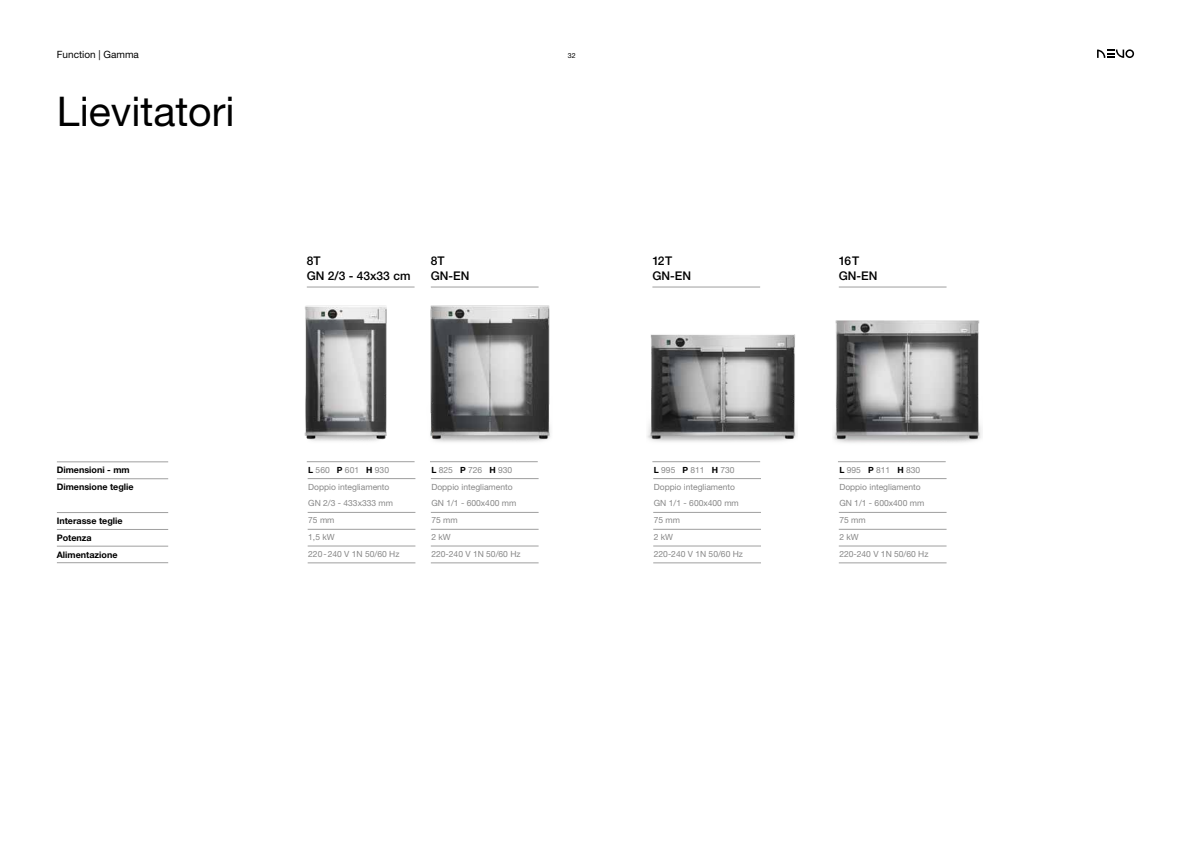
<style>
.page{position:relative;width:1191px;height:842px;background:#fff}
.page>*{position:absolute;margin:0;border:0;box-sizing:border-box;transform-origin:0 0}
.t1{font:41px "Helvetica Neue LT Std";color:#000}
.t2{font:500 12px/15px "Helvetica Neue LT Std";color:#000}
.t3{font:10px "Helvetica Neue LT Std";color:#000}
.t4{font:700 9px/16.9px "Helvetica Neue LT Std";color:#000}
.t5{font:8.5px/16.9px "Helvetica Neue LT Std";color:#878787}
.t6{font:7px "Helvetica Neue LT Std";color:#000}
.s1{font-weight:700;color:#000}
</style>
<div class="page">
<svg style="left:1097px;top:49px;width:37px;height:9px"></svg>
<hr style="left:307px;top:461px;width:107px;height:1px;background:#9f9f9f">
<hr style="left:308px;top:478px;width:107px;height:1px;background:#9f9f9f">
<hr style="left:308px;top:529px;width:107px;height:1px;background:#9f9f9f">
<hr style="left:308px;top:512px;width:107px;height:1px;background:#9f9f9f">
<hr style="left:430px;top:461px;width:108px;height:1px;background:#9f9f9f">
<hr style="left:431px;top:478px;width:107px;height:1px;background:#9f9f9f">
<hr style="left:431px;top:529px;width:107px;height:1px;background:#9f9f9f">
<hr style="left:431px;top:512px;width:107px;height:1px;background:#9f9f9f">
<hr style="left:308px;top:546px;width:107px;height:1px;background:#9f9f9f">
<hr style="left:431px;top:546px;width:107px;height:1px;background:#9f9f9f">
<hr style="left:652px;top:461px;width:108px;height:1px;background:#9f9f9f">
<hr style="left:838px;top:461px;width:107px;height:1px;background:#9f9f9f">
<hr style="left:653px;top:478px;width:108px;height:1px;background:#9f9f9f">
<hr style="left:838px;top:478px;width:108px;height:1px;background:#9f9f9f">
<hr style="left:653px;top:529px;width:108px;height:1px;background:#9f9f9f">
<hr style="left:653px;top:546px;width:108px;height:1px;background:#9f9f9f">
<hr style="left:838px;top:529px;width:108px;height:1px;background:#9f9f9f">
<hr style="left:838px;top:546px;width:108px;height:1px;background:#9f9f9f">
<hr style="left:653px;top:512px;width:108px;height:1px;background:#9f9f9f">
<hr style="left:838px;top:512px;width:108px;height:1px;background:#9f9f9f">
<hr style="left:308px;top:563px;width:107px;height:1px;background:#9f9f9f">
<hr style="left:653px;top:563px;width:108px;height:1px;background:#9f9f9f">
<hr style="left:431px;top:563px;width:107px;height:1px;background:#9f9f9f">
<hr style="left:838px;top:563px;width:108px;height:1px;background:#9f9f9f">
<hr style="left:57px;top:462px;width:111px;height:1px;background:#9f9f9f">
<hr style="left:57px;top:478px;width:111px;height:1px;background:#9f9f9f">
<hr style="left:57px;top:529px;width:111px;height:1px;background:#9f9f9f">
<hr style="left:57px;top:512px;width:111px;height:1px;background:#9f9f9f">
<hr style="left:307px;top:287px;width:107px;height:1px;background:#9f9f9f">
<hr style="left:57px;top:546px;width:111px;height:1px;background:#9f9f9f">
<hr style="left:431px;top:287px;width:107px;height:1px;background:#9f9f9f">
<hr style="left:652px;top:287px;width:108px;height:1px;background:#9f9f9f">
<hr style="left:838px;top:287px;width:108px;height:1px;background:#9f9f9f">
<hr style="left:57px;top:562px;width:111px;height:1px;background:#9f9f9f">
<img style="left:430px;top:305px;width:121px;height:137px">
<img style="left:304px;top:305px;width:83px;height:136px">
<img style="left:647px;top:334px;width:150px;height:108px">
<img style="left:833px;top:320px;width:149px;height:123px">
<p class="t3" style="left:57px;top:49px;width:84px">Function | Gamma</p>
<h1 class="t1" style="left:57px;top:86px;width:179px">Lievitatori</h1>
<p class="t4" style="left:57px;top:461px;width:78px">Dimensioni - mm<br>Dimensione teglie</p>
<p class="t4" style="left:57px;top:512px;width:67px">Interasse teglie<br>Potenza<br>Alimentazione</p>
<p class="t6" style="left:568px;top:51px;width:9px">32</p>
<h2 class="t2" style="left:307px;top:253px;width:105px">8T<br>GN 2/3 - 43x33 cm</h2>
<h2 class="t2" style="left:652px;top:253px;width:40px">12T<br>GN-EN</h2>
<h2 class="t2" style="left:431px;top:253px;width:40px">8T<br>GN-EN</h2>
<h2 class="t2" style="left:838px;top:253px;width:40px">16T<br>GN-EN</h2>
<p class="t5" style="left:431px;top:461px;width:91px"><span class="s1">L</span> 825 <span class="s1">P</span> 726 <span class="s1">H</span> 930<br>Doppio integliamento<br>GN 1/1 - 600x400 mm<br>75 mm<br>2 kW<br>220-240 V 1N 50/60 Hz</p>
<p class="t5" style="left:839px;top:461px;width:91px"><span class="s1">L</span> 995 <span class="s1">P</span> 811 <span class="s1">H</span> 830<br>Doppio integliamento<br>GN 1/1 - 600x400 mm<br>75 mm<br>2 kW<br>220-240 V 1N 50/60 Hz</p>
<p class="t5" style="left:308px;top:461px;width:93px"><span class="s1">L</span> 560 <span class="s1">P</span> 601 <span class="s1">H</span> 930<br>Doppio integliamento<br>GN 2/3 - 433x333 mm<br>75 mm<br>1,5 kW<br>220 -240 V 1N 50/60 Hz</p>
<p class="t5" style="left:654px;top:461px;width:91px"><span class="s1">L</span> 995 <span class="s1">P</span> 811 <span class="s1">H</span> 730<br>Doppio integliamento<br>GN 1/1 - 600x400 mm<br>75 mm<br>2 kW<br>220-240 V 1N 50/60 Hz</p>
</div>
